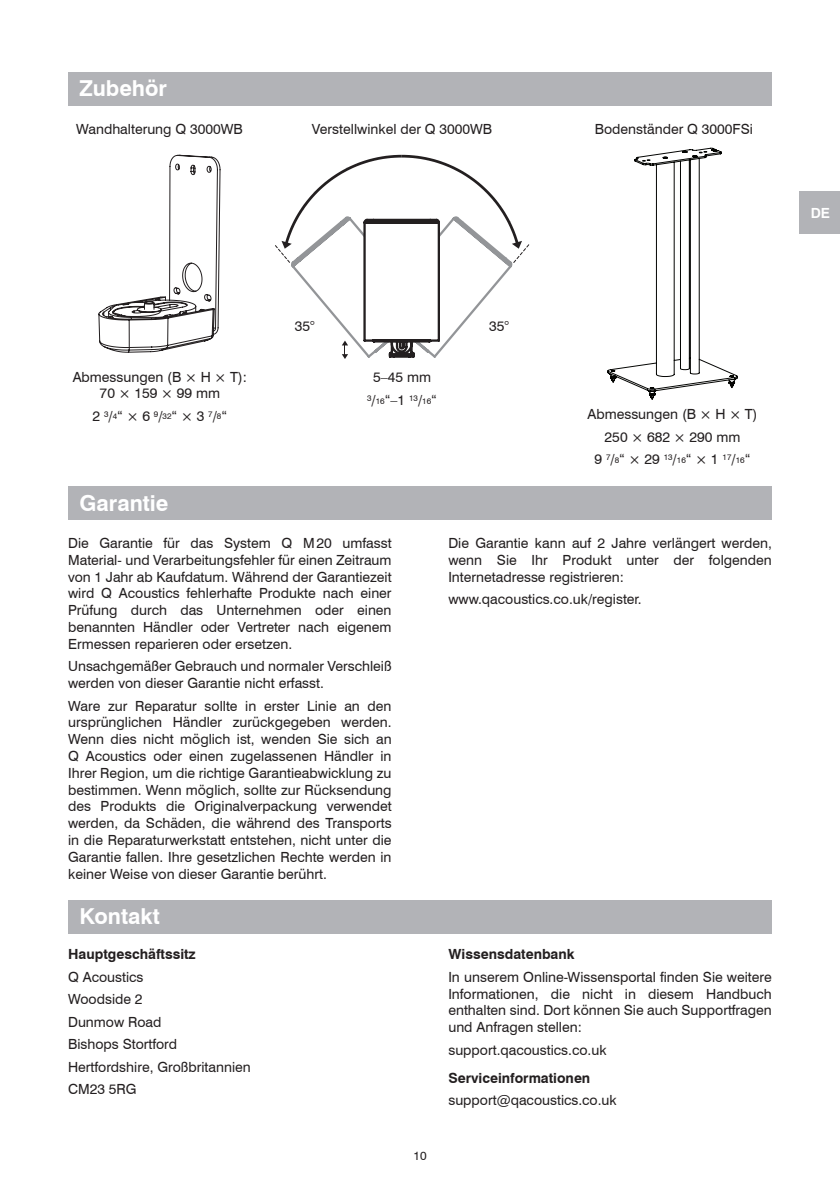
<style>
.page{position:relative;width:840px;height:1191px;background:#fff}
.page>*{position:absolute;margin:0;border:0;box-sizing:border-box;transform-origin:0 0}
.t1{font:700 22px "Swiss 721 BT";color:#fff}
.t2{font:14px/16.8px "Swiss 721 BT";color:#231f20;text-align:justify}
.t3{font:700 14px "Swiss 721 BT";color:#231f20}
.t4{font:700 14px "Swiss 721 BT";color:#fff}
.t5{font:12px "Swiss 721 BT";color:#231f20}
.t6{font:8.2px "Swiss 721 BT";color:#231f20}
.s1{font-size:8.2px}
.s2{font-size:14px}
.s3{color:#fff}
</style>
<div class="page">
<div style="left:617px;top:191px;width:222px;height:43px;background:#b2b3b7"></div>
<div style="left:613px;top:186px;width:184px;height:53px;background:#fff"></div>
<div style="left:68px;top:486px;width:703px;height:34px;background:#b2b3b7"></div>
<div style="left:68px;top:72px;width:703px;height:34px;background:#b2b3b7"></div>
<div style="left:68px;top:899px;width:703px;height:34px;background:#b2b3b7"></div>
<svg style="left:275px;top:155px;width:254px;height:204px"></svg>
<svg style="left:98px;top:155px;width:122px;height:198px"></svg>
<svg style="left:607px;top:148px;width:130px;height:251px"></svg>
<h1 class="t1" style="left:79px;top:78px;width:89px">Zubehör</h1>
<p class="t2" style="left:76px;top:120px;width:168px">Wandhalterung Q 3000WB</p>
<p class="t2" style="left:312px;top:120px;width:182px">Verstellwinkel der Q 3000WB</p>
<p class="t2" style="left:594px;top:120px;width:159px">Bodenständer Q 3000FSi</p>
<p class="t4" style="left:810px;top:206px;width:21px">DE</p>
<p class="t2" style="left:73px;top:368px;width:176px;text-align:center">Abmessungen (B × H × T):<br>70 × 159 × 99 mm</p>
<p class="t2" style="left:92px;top:407px;width:136px">2 <sup>3</sup>/<span class="s1">4</span>“ × 6 <sup>9</sup>/<span class="s1">32</span>“ × 3 <sup>7</sup>/<span class="s1">8</span>“</p>
<h1 class="t1" style="left:79px;top:492px;width:90px">Garantie</h1>
<p class="t2" style="left:294px;top:317px;width:21px">35°</p>
<p class="t2" style="left:489px;top:317px;width:21px">35°</p>
<p class="t2" style="left:373px;top:369px;width:59px">5–45 mm</p>
<p class="t6" style="left:367px;top:396px;width:71px">3<span class="s2">/</span>16<span class="s2">“–1</span> 13<span class="s2">/</span>16<span class="s2">“</span></p>
<p class="t2" style="left:587px;top:403px;width:171px;line-height:22.4px;text-align:center">Abmessungen (B × H × T)<br>250 × 682 × 290 mm<br>9 <sup>7</sup>/<span class="s1">8</span>“ × 29 <sup>13</sup>/<span class="s1">16</span>“ × 1 <sup>17</sup>/<span class="s1">16</span>“</p>
<p class="t2" style="left:68px;top:534px;width:325px">Die Garantie für das System Q M<span class="s3">-</span>20 umfasst Material- und Verarbeitungsfehler für einen Zeitraum von 1 Jahr ab Kaufdatum. Während der Garantiezeit wird Q Acoustics fehlerhafte Produkte nach einer Prüfung durch das Unternehmen oder einen benannten Händler oder Vertreter nach eigenem Ermessen reparieren oder ersetzen.</p>
<p class="t2" style="left:68px;top:657px;width:325px">Unsachgemäßer Gebrauch und normaler Verschleiß werden von dieser Garantie nicht erfasst.</p>
<p class="t2" style="left:68px;top:697px;width:325px">Ware zur Reparatur sollte in erster Linie an den ursprünglichen Händler zurückgegeben werden.<br>Wenn dies nicht möglich ist, wenden Sie sich an Q Acoustics oder einen zugelassenen Händler in Ihrer Region, um die richtige Garantieabwicklung zu bestimmen. Wenn möglich, sollte zur Rücksendung des Produkts die Originalverpackung verwendet werden, da Schäden, die während des Transports in die Reparaturwerkstatt entstehen, nicht unter die Garantie fallen. Ihre gesetzlichen Rechte werden in keiner Weise von dieser Garantie berührt.</p>
<h1 class="t1" style="left:79px;top:906px;width:82px">Kontakt</h1>
<p class="t3" style="left:68px;top:947px;width:129px">Hauptgeschäftssitz</p>
<p class="t2" style="left:68px;top:965px;width:184px;line-height:22.4px;text-align:left">Q Acoustics<br>Woodside 2<br>Dunmow Road<br>Bishops Stortford<br>Hertfordshire, Großbritannien<br>CM23 5RG</p>
<p class="t2" style="left:448px;top:534px;width:325px">Die Garantie kann auf 2 Jahre verlängert werden, wenn Sie Ihr Produkt unter der folgenden Internetadresse registrieren:</p>
<p class="t2" style="left:448px;top:590px;width:195px">www.qacoustics.co.uk/register.</p>
<p class="t5" style="left:413px;top:1148px;width:15px">10</p>
<p class="t3" style="left:448px;top:947px;width:128px">Wissensdatenbank</p>
<p class="t2" style="left:448px;top:968px;width:325px">In unserem Online-Wissensportal finden Sie weitere Informationen, die nicht in diesem Handbuch enthalten sind. Dort können Sie auch Supportfragen und Anfragen stellen:</p>
<p class="t2" style="left:448px;top:1041px;width:160px">support.qacoustics.co.uk</p>
<p class="t3" style="left:448px;top:1071px;width:143px">Serviceinformationen</p>
<p class="t2" style="left:448px;top:1091px;width:170px">support@qacoustics.co.uk</p>
</div>
